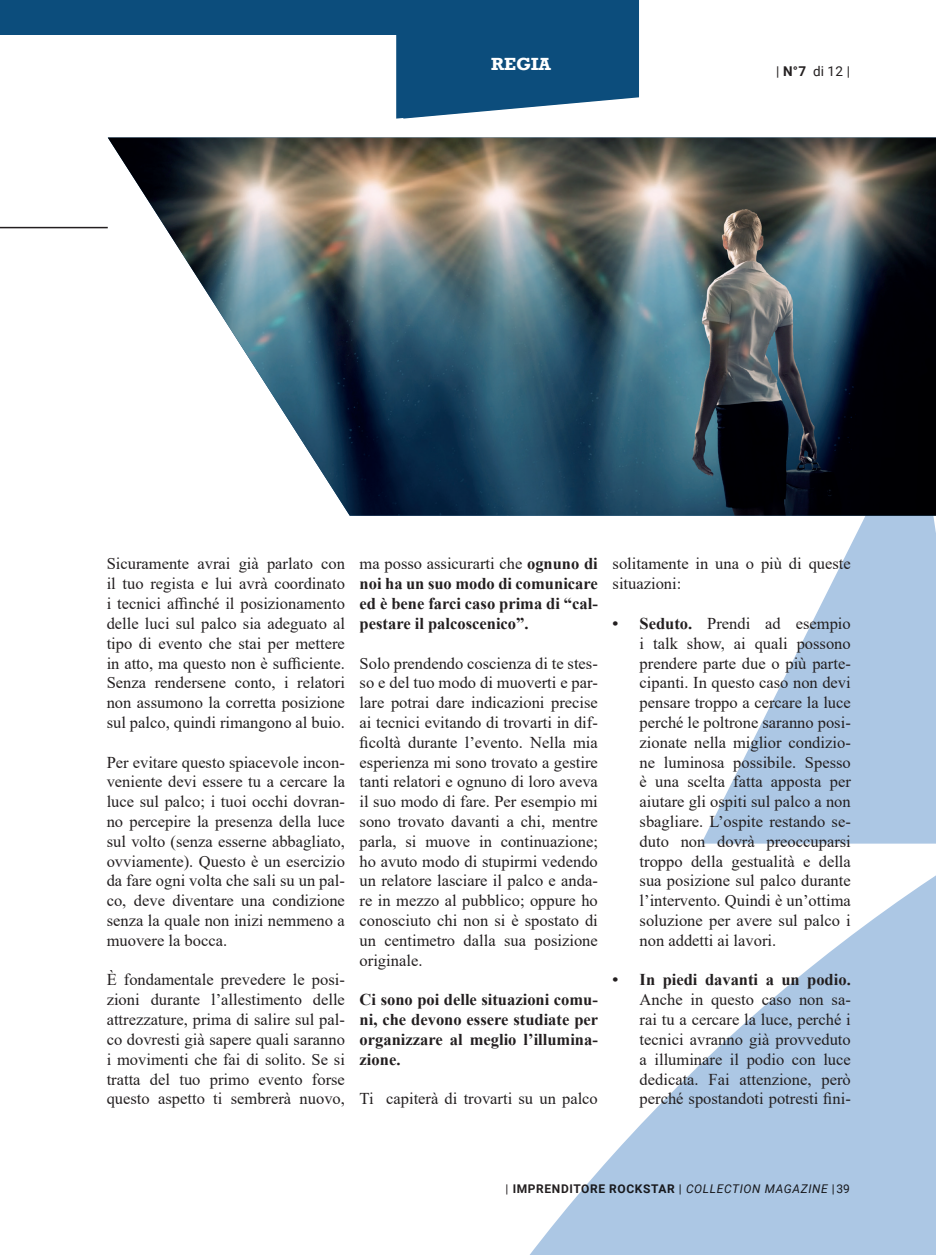
<style>
.page{position:relative;width:936px;height:1255px;background:#fff}
.page>*{position:absolute;margin:0;border:0;box-sizing:border-box;transform-origin:0 0}
.t1{font:700 18px "Rockwell Nova";letter-spacing:.025em;color:#fff}
.t2{font:16.5px/19.8px "Times New Roman";color:#231f20;text-align:justify}
.t3{font:700 16.5px/19.8px "Times New Roman";color:#231f20;text-align:justify}
.t4{font:700 16.5px "Rockwell Nova";color:#fff}
.t5{font:13.5px "Roboto";color:#231f20}
.t6{font:700 12px "Roboto";letter-spacing:.05em;color:#231f20}
.s1{font-weight:700}
.s2{font-weight:400}
.s3{font-weight:400;font-style:italic}
</style>
<div class="page">
<svg style="left:701px;top:515px;width:234px;height:328px;fill:#acc7e4"></svg>
<svg style="left:530px;top:843px;width:405px;height:411px;fill:#acc7e4"></svg>
<div style="left:0;top:0;width:632px;height:34px;background:#0c4d7c"></div>
<hr style="left:0;top:227px;width:108px;height:1px;background:#231f20">
<img style="left:108px;top:137px;width:827px;height:378px">
<svg style="left:396px;top:0;width:243px;height:119px"></svg>
<p class="t4" style="left:491px;top:53px;width:61px">REGIA</p>
<p class="t1" style="left:458px;top:53px;width:113px">PERSONAL</p>
<p class="t5" style="left:776px;top:62px;width:75px">| <span class="s1">N°7</span> di 12 |</p>
<p class="t2" style="left:107px;top:553px;width:240px">Sicuramente avrai già parlato con il tuo regista e lui avrà coordinato i tecnici affinché il posizionamento delle luci sul palco sia adeguato al tipo di evento che stai per mettere in atto, ma questo non è sufficiente.<br>Senza rendersene conto, i relatori non assumono la corretta posizione sul palco, quindi rimangono al buio.</p>
<p class="t2" style="left:107px;top:751px;width:240px">Per evitare questo spiacevole incon&shy;veniente devi essere tu a cercare la luce sul palco; i tuoi occhi dovran&shy;no percepire la presenza della luce sul volto (senza esserne abbagliato, ovviamente). Questo è un esercizio da fare ogni volta che sali su un pal&shy;co, deve diventare una condizione senza la quale non inizi nemmeno a muovere la bocca.</p>
<p class="t2" style="left:107px;top:969px;width:240px">È fondamentale prevedere le posi&shy;zioni durante l’allestimento delle attrezzature, prima di salire sul pal&shy;co dovresti già sapere quali saranno i movimenti che fai di solito. Se si tratta del tuo primo evento forse questo aspetto ti sembrerà nuovo,</p>
<p class="t3" style="left:359px;top:553px;width:240px"><span class="s2">ma posso assicurarti che</span> ognuno di noi ha un suo modo di comunicare ed è bene farci caso prima di “cal&shy;pestare il palcoscenico”.</p>
<p class="t2" style="left:359px;top:652px;width:240px">Solo prendendo coscienza di te stes&shy;so e del tuo modo di muoverti e par&shy;lare potrai dare indicazioni precise ai tecnici evitando di trovarti in dif&shy;ficoltà durante l’evento. Nella mia esperienza mi sono trovato a gestire tanti relatori e ognuno di loro aveva il suo modo di fare. Per esempio mi sono trovato davanti a chi, mentre parla, si muove in continuazione; ho avuto modo di stupirmi vedendo un relatore lasciare il palco e anda&shy;re in mezzo al pubblico; oppure ho conosciuto chi non si è spostato di un centimetro dalla sua posizione originale.</p>
<p class="t3" style="left:359px;top:989px;width:240px">Ci sono poi delle situazioni comu&shy;ni, che devono essere studiate per organizzare al meglio l’illumina&shy;zione.</p>
<p class="t2" style="left:359px;top:1088px;width:240px">Ti capiterà di trovarti su un palco</p>
<p class="t2" style="left:612px;top:553px;width:240px">solitamente in una o più di queste situazioni:</p>
<p class="t2" style="left:639px;top:613px;width:213px;text-indent:-27px"><span class="s1">• Seduto.</span> Prendi ad esempio i talk show, ai quali possono prendere parte due o più parte&shy;cipanti. In questo caso non devi pensare troppo a cercare la luce perché le poltrone saranno posi&shy;zionate nella miglior condizio&shy;ne luminosa possibile. Spesso è una scelta fatta apposta per aiutare gli ospiti sul palco a non sbagliare. L’ospite restando se&shy;duto non dovrà preoccuparsi troppo della gestualità e della sua posizione sul palco durante l’intervento. Quindi è un’ottima soluzione per avere sul palco i non addetti ai lavori.</p>
<p class="t3" style="left:612px;top:969px;width:240px">• In piedi davanti a un podio.</p>
<p class="t2" style="left:639px;top:989px;width:213px">Anche in questo caso non sa&shy;rai tu a cercare la luce, perché i tecnici avranno già provveduto a illuminare il podio con luce dedicata. Fai attenzione, però perché spostandoti potresti fini-</p>
<p class="t6" style="left:505px;top:1180px;width:346px"><span class="s2">|</span> IMPRENDITORE ROCKSTAR <span class="s2">|</span> <span class="s3">COLLECTION MAGAZINE</span> <span class="s2">|39</span></p>
</div>
